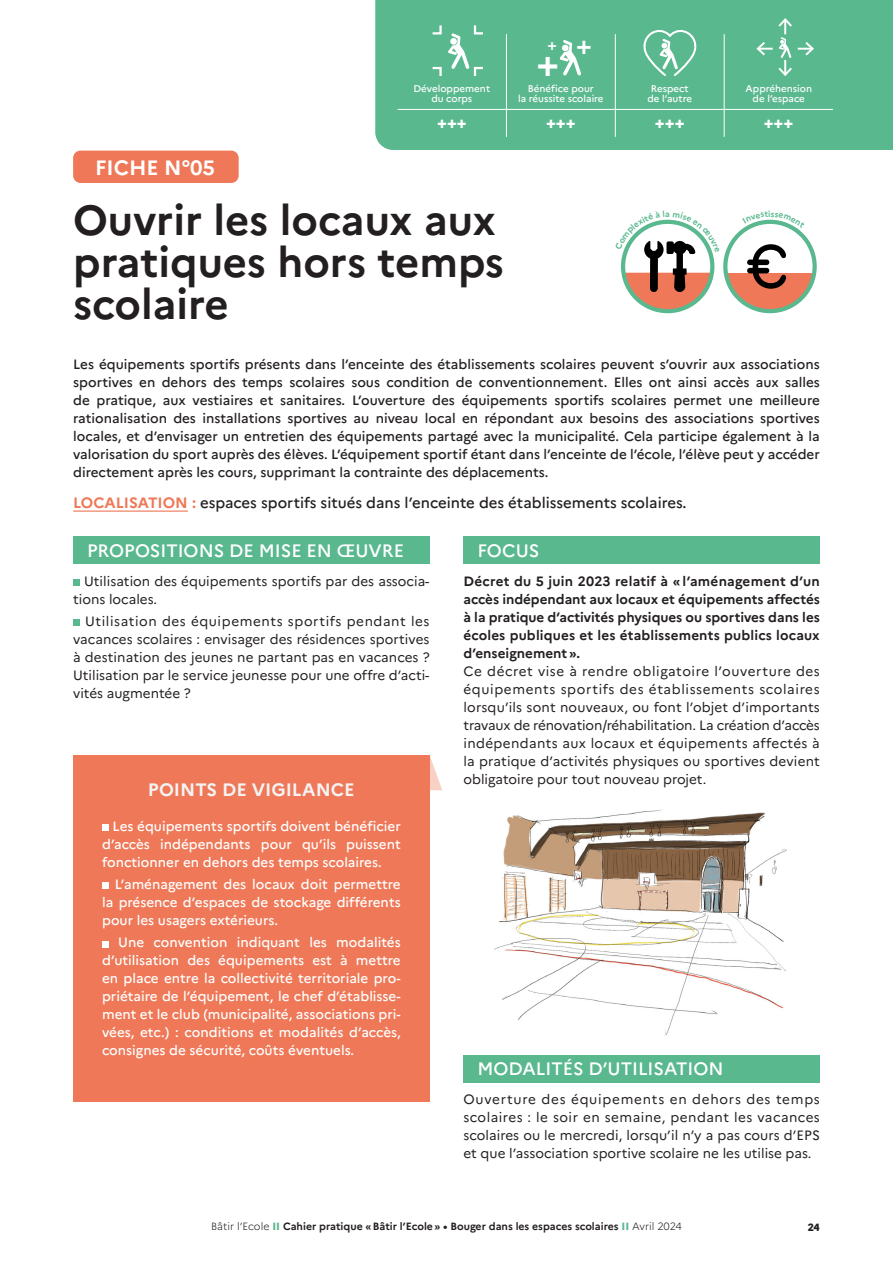
<style>
.page{position:relative;width:893px;height:1263px;background:#fff}
.page>*{position:absolute;margin:0;border:0;box-sizing:border-box;transform-origin:0 0}
.t1{font:700 42px/42px "Marianne";color:#231f20}
.t2{font:700 37.8px "Marianne";color:#fff}
.t3{font:700 20.7px "Marianne";color:#fff}
.t4{font:500 18px "Marianne";color:#fff}
.t5{font:700 18px "Marianne";color:#f3f3f3}
.t6{font:800 16.5px "Marianne";color:#fff}
.t7{font:700 15.75px "Marianne";color:#fff}
.t8{font:500 15px "Marianne";color:#231f20}
.t9{font:13.5px/18px "Marianne";color:#231f20;text-align:justify}
.t10{font:500 13.5px/18px "Marianne";color:#231f20;text-align:justify}
.t11{font:500 13.5px/18px "Marianne";color:#fff;text-align:justify}
.t12{font:700 13.5px/18px "Marianne";letter-spacing:.01em;color:#231f20;text-align:justify}
.t13{font:700 10.5px "Marianne";color:#231f20}
.t14{font:800 10.5px "Marianne";color:#231f20}
.t15{font:500 9.75px/9.8px "Marianne";color:#fff;text-align:center}
.s1{font-size:26.25px}
.s2{font-weight:700;color:#ee7857}
.s3{font-weight:300}
.s4{font-weight:800;color:#5ab88f}
</style>
<div class="page">
<hr style="left:73px;top:510px;width:115px;height:2px;background:#ee7857">
<div style="left:73px;top:579px;width:7px;height:7px;background:#5ab88f"></div>
<div style="left:73px;top:619px;width:7px;height:7px;background:#5ab88f"></div>
<div style="left:73px;top:536px;width:356px;height:28px;background:#5ab88f"></div>
<div style="left:463px;top:536px;width:357px;height:28px;background:#5ab88f"></div>
<img style="left:494px;top:809px;width:293px;height:226px">
<div style="left:73px;top:151px;width:166px;height:32px;background:#ee7857;border-radius:7px"></div>
<svg style="left:726px;top:244px;width:88px;height:67px"></svg>
<svg style="left:429px;top:755px;width:13px;height:35px"></svg>
<div style="left:73px;top:755px;width:356px;height:346px;background:#ee7857"></div>
<div style="left:102px;top:824px;width:7px;height:7px;background:#fff"></div>
<div style="left:102px;top:882px;width:7px;height:7px;background:#fff"></div>
<div style="left:102px;top:941px;width:7px;height:6px;background:#fff"></div>
<div style="left:463px;top:1055px;width:357px;height:27px;background:#5ab88f"></div>
<div style="left:375px;top:0;width:518px;height:150px;background:#5ab88f"></div>
<svg style="left:755px;top:17px;width:60px;height:61px"></svg>
<svg style="left:642px;top:29px;width:55px;height:47px"></svg>
<svg style="left:560px;top:40px;width:21px;height:36px"></svg>
<svg style="left:430px;top:23px;width:55px;height:55px"></svg>
<hr style="left:506px;top:34px;width:1px;height:75px;background:#fff">
<hr style="left:615px;top:34px;width:1px;height:75px;background:#fff">
<hr style="left:724px;top:34px;width:1px;height:75px;background:#fff">
<hr style="left:398px;top:109px;width:108px;height:1px;background:#fff">
<hr style="left:506px;top:109px;width:109px;height:1px;background:#fff">
<svg style="left:506px;top:110px;width:1px;height:27px"></svg>
<hr style="left:615px;top:109px;width:109px;height:1px;background:#fff">
<svg style="left:615px;top:110px;width:1px;height:27px"></svg>
<hr style="left:724px;top:109px;width:109px;height:1px;background:#fff">
<svg style="left:724px;top:110px;width:1px;height:27px"></svg>
<svg style="left:743px;top:219px;width:54px;height:9px"></svg>
<svg style="left:621px;top:219px;width:94px;height:92px"></svg>
<p class="t7" style="left:547px;top:35px;width:46px">+ <span class="s1">+</span></p>
<p class="t2" style="left:536px;top:40px;width:24px">+</p>
<p class="t15" style="left:413px;top:84px;width:78px">Développement du corps</p>
<p class="t15" style="left:518px;top:84px;width:87px">Bénéfice pour<br>la réussite scolaire</p>
<p class="t15" style="left:647px;top:84px;width:46px">Respect de l’autre</p>
<p class="t15" style="left:745px;top:84px;width:68px">Appréhension de l’espace</p>
<p class="t6" style="left:437px;top:112px;width:31px">+++</p>
<p class="t6" style="left:546px;top:112px;width:31px">+++</p>
<p class="t6" style="left:655px;top:112px;width:31px">+++</p>
<p class="t6" style="left:764px;top:112px;width:31px">+++</p>
<p class="t3" style="left:95px;top:155px;width:121px">FICHE N°05</p>
<p class="t1" style="left:73px;top:199px;width:432px">Ouvrir les locaux aux pratiques hors temps scolaire</p>
<p class="t10" style="left:73px;top:355px;width:748px">Les équipements sportifs présents dans l’enceinte des établissements scolaires peuvent s’ouvrir aux associations sportives en dehors des temps scolaires sous condition de conventionnement. Elles ont ainsi accès aux salles de pratique, aux vestiaires et sanitaires. L’ouverture des équipements sportifs scolaires permet une meilleure rationalisation des installations sportives au niveau local en répondant aux besoins des associations sportives locales, et d’envisager un entretien des équipements partagé avec la municipalité. Cela participe également à la valorisation du sport auprès des élèves. L’équipement sportif étant dans l’enceinte de l’école, l’élève peut y accéder directement après les cours, supprimant la contrainte des déplacements.</p>
<p class="t8" style="left:73px;top:494px;width:615px"><span class="s2">LOCALISATION :</span> espaces sportifs situés dans l’enceinte des établissements scolaires.</p>
<p class="t4" style="left:87px;top:539px;width:318px">PROPOSITIONS DE MISE EN ŒUVRE</p>
<p class="t9" style="left:73px;top:572px;width:358px;text-indent:11px">Utilisation des équipements sportifs par des associa&shy;tions locales.</p>
<p class="t9" style="left:73px;top:612px;width:358px;text-indent:12px">Utilisation des équipements sportifs pendant les vacances scolaires : envisager des résidences sportives à destination des jeunes ne partant pas en vacances ?<br>Utilisation par le service jeunesse pour une offre d’acti&shy;vités augmentée ?</p>
<p class="t5" style="left:148px;top:778px;width:208px">POINTS DE VIGILANCE</p>
<p class="t11" style="left:102px;top:817px;width:300px;text-indent:11px">Les équipements sportifs doivent bénéficier d’accès indépendants pour qu’ils puissent fonctionner en dehors des temps scolaires.</p>
<p class="t11" style="left:102px;top:875px;width:300px;text-indent:13px">L’aménagement des locaux doit permettre la présence d’espaces de stockage différents pour les usagers extérieurs.</p>
<p class="t11" style="left:102px;top:934px;width:300px;text-indent:16px">Une convention indiquant les modalités d’utilisation des équipements est à mettre en place entre la collectivité territoriale pro&shy;priétaire de l’équipement, le chef d’établisse&shy;ment et le club (municipalité, associations pri&shy;vées, etc.) : conditions et modalités d’accès, consignes de sécurité, coûts éventuels.</p>
<p class="t4" style="left:477px;top:539px;width:63px">FOCUS</p>
<p class="t12" style="left:463px;top:572px;width:358px">Décret du 5 juin 2023 relatif à « l’aménagement d’un accès indépendant aux locaux et équipements affectés à la pratique d’activités physiques ou sportives dans les écoles publiques et les établissements publics locaux d’enseignement».</p>
<p class="t9" style="left:463px;top:662px;width:358px">Ce décret vise à rendre obligatoire l’ouverture des équipements sportifs des établissements scolaires lorsqu’ils sont nouveaux, ou font l’objet d’importants travaux de rénovation/réhabilitation. La création d’accès indépendants aux locaux et équipements affectés à la pratique d’activités physiques ou sportives devient obligatoire pour tout nouveau projet.</p>
<p class="t4" style="left:477px;top:1058px;width:248px">MODALITÉS D’UTILISATION</p>
<p class="t9" style="left:463px;top:1090px;width:358px">Ouverture des équipements en dehors des temps scolaires : le soir en semaine, pendant les vacances scolaires ou le mercredi, lorsqu’il n’y a pas cours d’EPS et que l’association sportive scolaire ne les utilise pas.</p>
<p class="t13" style="left:211px;top:1220px;width:472px"><span class="s3">Bâtir l’Ecole</span> <span class="s4">II</span> Cahier pratique «Bâtir l’Ecole» • Bouger dans les espaces scolaires <span class="s4">II</span> <span class="s3">Avril 2024</span></p>
<p class="t14" style="left:808px;top:1221px;width:14px">24</p>
</div>
